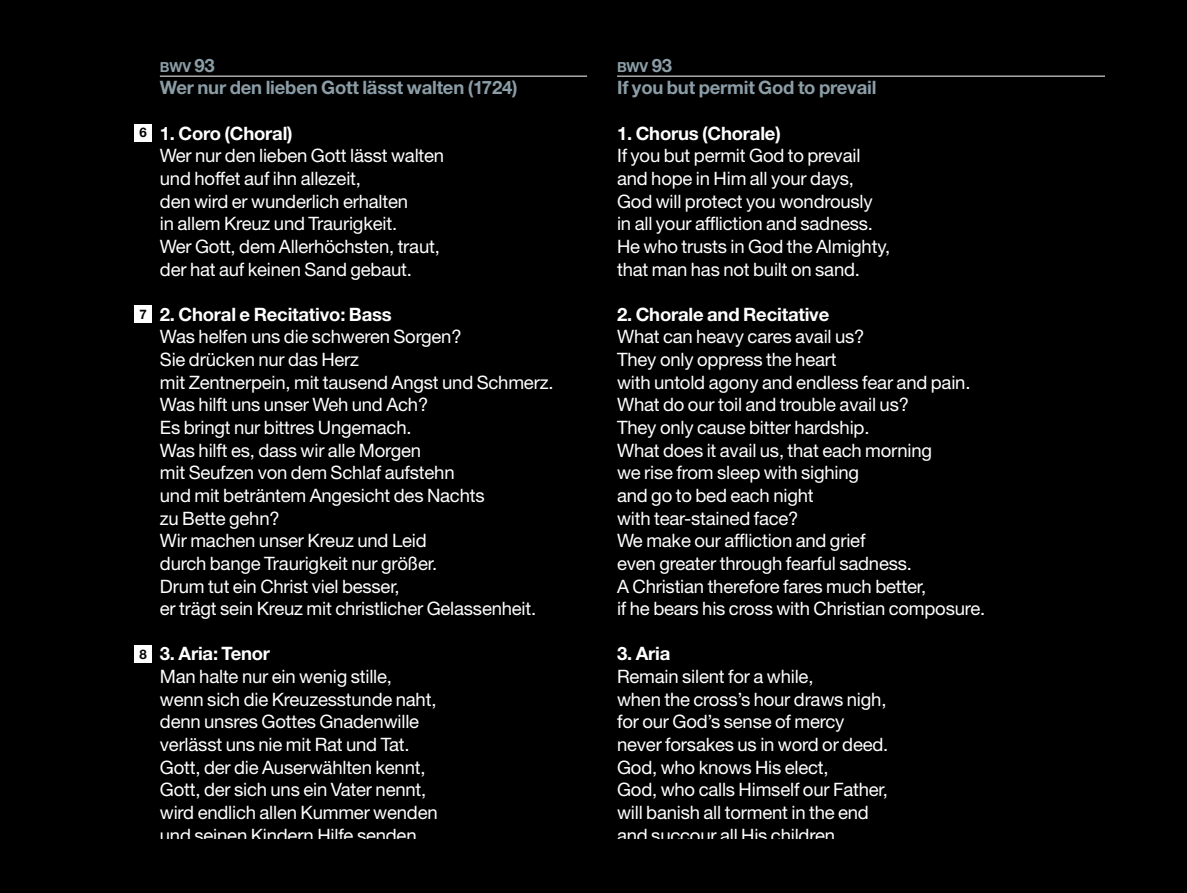
<style>
.page{position:relative;width:1187px;height:893px;background:#fff}
.page>*{position:absolute;margin:0;border:0;box-sizing:border-box;transform-origin:0 0}
.t1{font:18.45px/22.6px "Helvetica Neue";letter-spacing:-.01em;color:#fff}
.t2{font:700 18.45px "Helvetica Neue";letter-spacing:-.01em;color:#fff}
.t3{font:700 18.45px "Helvetica Neue";letter-spacing:-.01em;color:#8b9da6}
.t4{font:700 13.8px "Helvetica Neue";letter-spacing:-.015em;color:#8b9da6}
.t5{font:700 13.2px "Helvetica Neue";color:#000}
.s1{font-size:18.45px}
</style>
<div class="page">
<div style="left:0;top:0;width:1186px;height:893px;background:#000"></div>
<p class="t5" style="left:139px;top:124px;width:9px">6</p>
<p class="t5" style="left:139px;top:306px;width:9px">7</p>
<p class="t5" style="left:139px;top:646px;width:9px">8</p>
<p class="t4" style="left:160px;top:58px;width:56px">BWV <span class="s1">93</span></p>
<p class="t3" style="left:160px;top:76px;width:359px">Wer nur den lieben Gott lässt walten (1724)</p>
<p class="t2" style="left:160px;top:122px;width:134px">1. Coro (Choral)</p>
<p class="t1" style="left:160px;top:144px;width:286px">Wer nur den lieben Gott lässt walten und hoffet auf ihn allezeit,<br>den wird er wunderlich erhalten<br>in allem Kreuz und Traurigkeit.<br>Wer Gott, dem Allerhöchsten, traut, der hat auf keinen Sand gebaut.</p>
<p class="t2" style="left:160px;top:303px;width:233px">2. Choral e Recitativo: Bass</p>
<p class="t1" style="left:160px;top:325px;width:395px">Was helfen uns die schweren Sorgen?<br>Sie drücken nur das Herz<br>mit Zentnerpein, mit tausend Angst und Schmerz.<br>Was hilft uns unser Weh und Ach?<br>Es bringt nur bittres Ungemach.<br>Was hilft es, dass wir alle Morgen<br>mit Seufzen von dem Schlaf aufstehn<br>und mit beträntem Angesicht des Nachts<br>zu Bette gehn?<br>Wir machen unser Kreuz und Leid<br>durch bange Traurigkeit nur größer.<br>Drum tut ein Christ viel besser,<br>er trägt sein Kreuz mit christlicher Gelassenheit.</p>
<p class="t2" style="left:160px;top:642px;width:112px">3. Aria: Tenor</p>
<p class="t1" style="left:160px;top:665px;width:279px">Man halte nur ein wenig stille, wenn sich die Kreuzesstunde naht, denn unsres Gottes Gnadenwille verlässt uns nie mit Rat und Tat.<br>Gott, der die Auserwählten kennt,<br>Gott, der sich uns ein Vater nennt, wird endlich allen Kummer wenden und seinen Kindern Hilfe senden.</p>
<p class="t4" style="left:617px;top:58px;width:56px">BWV <span class="s1">93</span></p>
<p class="t3" style="left:617px;top:76px;width:261px">If you but permit God to prevail</p>
<p class="t2" style="left:617px;top:122px;width:165px">1. Chorus (Chorale)</p>
<p class="t1" style="left:617px;top:144px;width:274px">If you but permit God to prevail and hope in Him all your days,<br>God will protect you wondrously in all your affliction and sadness.<br>He who trusts in God the Almighty, that man has not built on sand.</p>
<p class="t2" style="left:617px;top:303px;width:214px">2. Chorale and Recitative</p>
<p class="t1" style="left:617px;top:325px;width:370px">What can heavy cares avail us?<br>They only oppress the heart<br>with untold agony and endless fear and pain.<br>What do our toil and trouble avail us?<br>They only cause bitter hardship.<br>What does it avail us, that each morning<br>we rise from sleep with sighing<br>and go to bed each night<br>with tear-stained face?<br>We make our affliction and grief<br>even greater through fearful sadness.<br>A Christian therefore fares much better,<br>if he bears his cross with Christian composure.</p>
<p class="t2" style="left:617px;top:642px;width:55px">3. Aria</p>
<p class="t1" style="left:617px;top:665px;width:273px">Remain silent for a while,<br>when the cross’s hour draws nigh, for our God’s sense of mercy never forsakes us in word or deed.<br>God, who knows His elect,<br>God, who calls Himself our Father, will banish all torment in the end and succour all His children.</p>
</div>
